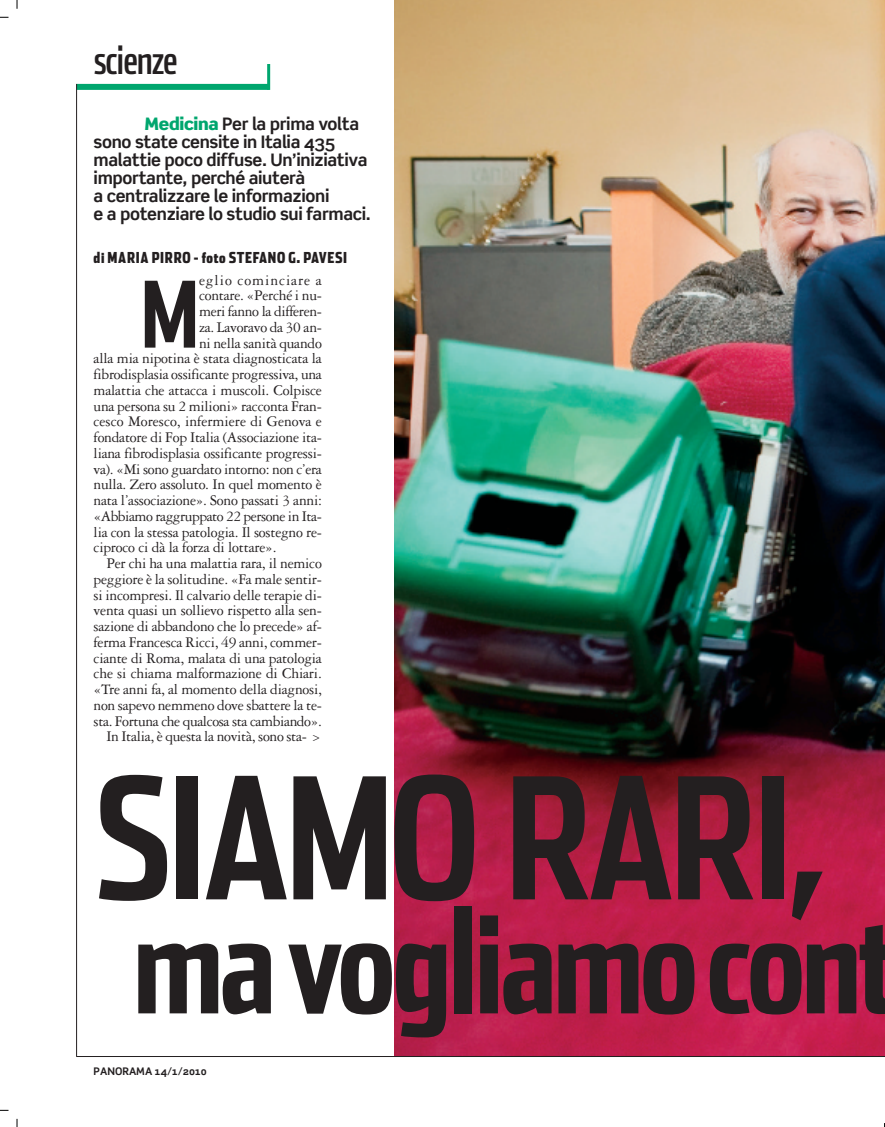
<style>
.page{position:relative;width:885px;height:1127px;background:#fff}
.page>*{position:absolute;margin:0;border:0;box-sizing:border-box;transform-origin:0 0}
.t1{font:700 168px "Stainless Comp";letter-spacing:-.025em;color:#231f20}
.t2{font:700 144.15px "Stainless Comp";letter-spacing:-.025em;color:#231f20}
.t3{font:700 91.35px "Stainless Comp";color:#231f20}
.t4{font:42px "Stainless Comp";letter-spacing:-.025em;color:#231f20}
.t5{font:700 17.25px/18px "Scene";letter-spacing:-.02em;color:#231f20}
.t6{font:15.75px "Garamond Three";letter-spacing:-.015em;color:#231f20}
.t7{font:15.75px "Garamond Three";letter-spacing:.06em;color:#231f20}
.t8{font:900 15px "Stainless Comp";letter-spacing:.045em;color:#231f20}
.t9{font:700 10.5px "Scene";color:#231f20}
.s1{font-weight:900;color:#00a66e}
</style>
<div class="page">
<div style="left:77px;top:84px;width:192px;height:6px;background:#00a66e"></div>
<hr style="left:267px;top:64px;width:3px;height:26px;background:#00a66e">
<hr style="left:76px;top:84px;width:1px;height:972px;background:#231f20">
<img style="left:395px;top:0;width:489px;height:1056px">
<hr style="left:76px;top:1056px;width:808px;height:1px;background:#231f20">
<h3 class="t4" style="left:94px;top:43px;width:85px">scienze</h3>
<p class="t5" style="left:94px;top:117px;width:279px;text-indent:51px"><span class="s1">Medicina</span> Per la prima volta sono state censite in Italia 435 malattie poco diffuse. Un’iniziativa importante, perché aiuterà<br>a centralizzare le informazioni<br>e a potenziare lo studio sui farmaci.</p>
<p class="t8" style="left:94px;top:252px;width:255px">di MARIA PIRRO - foto STEFANO G. PAVESI</p>
<h3 class="t3" style="left:140px;top:280px;width:61px">M</h3>
<p class="t7" style="left:199px;top:274px;width:124px">eglio cominciare a</p>
<p class="t6" style="left:199px;top:290px;width:124px">contare. «Perché i nu-</p>
<p class="t6" style="left:199px;top:306px;width:124px">meri fanno la differen-</p>
<p class="t6" style="left:199px;top:321px;width:124px">za. Lavoravo da 30 an-</p>
<p class="t6" style="left:199px;top:337px;width:124px">ni nella sanità quando</p>
<p class="t6" style="left:94px;top:353px;width:230px">alla mia nipotina è stata diagnosticata la</p>
<p class="t6" style="left:94px;top:369px;width:230px">fibrodisplasia ossificante progressiva, una</p>
<p class="t6" style="left:94px;top:384px;width:230px">malattia che attacca i muscoli. Colpisce</p>
<p class="t6" style="left:94px;top:400px;width:230px">una persona su 2 milioni» racconta Fran-</p>
<p class="t6" style="left:94px;top:416px;width:230px">cesco Moresco, infermiere di Genova e</p>
<p class="t6" style="left:94px;top:432px;width:230px">fondatore di Fop Italia (Associazione ita-</p>
<p class="t6" style="left:94px;top:447px;width:230px">liana fibrodisplasia ossificante progressi-</p>
<p class="t6" style="left:94px;top:463px;width:230px">va). «Mi sono guardato intorno: non c’era</p>
<p class="t6" style="left:94px;top:479px;width:230px">nulla. Zero assoluto. In quel momento è</p>
<p class="t6" style="left:94px;top:495px;width:230px">nata l’associazione». Sono passati 3 anni:</p>
<p class="t6" style="left:94px;top:510px;width:230px">«Abbiamo raggruppato 22 persone in Ita-</p>
<p class="t6" style="left:94px;top:526px;width:230px">lia con la stessa patologia. Il sostegno re-</p>
<p class="t6" style="left:94px;top:542px;width:184px">ciproco ci dà la forza di lottare».</p>
<p class="t6" style="left:106px;top:558px;width:217px">Per chi ha una malattia rara, il nemico</p>
<p class="t6" style="left:94px;top:573px;width:230px">peggiore è la solitudine. «Fa male sentir-</p>
<p class="t6" style="left:94px;top:589px;width:230px">si incompresi. Il calvario delle terapie di-</p>
<p class="t6" style="left:94px;top:605px;width:230px">venta quasi un sollievo rispetto alla sen-</p>
<p class="t6" style="left:94px;top:621px;width:230px">sazione di abbandono che lo precede» af-</p>
<p class="t6" style="left:94px;top:636px;width:230px">ferma Francesca Ricci, 49 anni, commer-</p>
<p class="t6" style="left:94px;top:652px;width:230px">ciante di Roma, malata di una patologia</p>
<p class="t6" style="left:94px;top:668px;width:230px">che si chiama malformazione di Chiari.</p>
<p class="t6" style="left:94px;top:684px;width:230px">«Tre anni fa, al momento della diagnosi,</p>
<p class="t6" style="left:94px;top:699px;width:230px">non sapevo nemmeno dove sbattere la te-</p>
<p class="t6" style="left:94px;top:715px;width:230px">sta. Fortuna che qualcosa sta cambiando».</p>
<p class="t6" style="left:106px;top:731px;width:216px">In Italia, è questa la novità, sono sta- &gt;</p>
<h1 class="t1" style="left:94px;top:775px;width:733px">SIAMO RARI,</h1>
<h2 class="t2" style="left:133px;top:906px;width:767px">mavogliamocont</h2>
<p class="t9" style="left:94px;top:1066px;width:114px">PANORAMA 14/1/2010</p>
</div>
